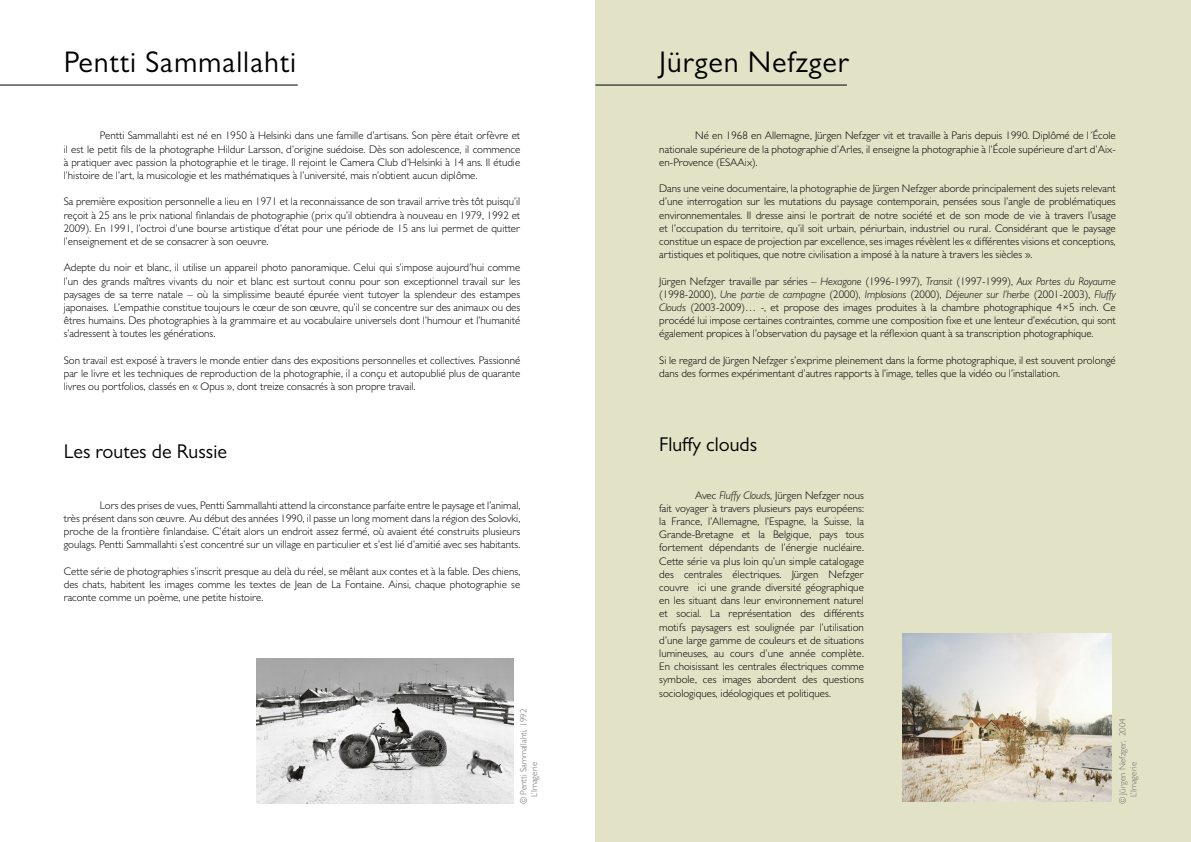
<style>
.page{position:relative;width:1191px;height:842px;background:#fff}
.page>*{position:absolute;margin:0;border:0;box-sizing:border-box;transform-origin:0 0}
.t1{font:30px "Gill Sans";letter-spacing:.03em;color:#000}
.t2{font:20px "Gill Sans";color:#000}
.t3{font:300 11px/13.2px "Gill Sans";color:#000;text-align:justify}
.t4{font:300 9px/10.8px "Gill Sans";color:#706f6f}
.s1{font-style:italic}
</style>
<div class="page">
<hr style="left:0;top:85px;width:298px;height:1px;background:#000">
<img style="left:257px;top:659px;width:256px;height:145px">
<div style="left:595px;top:0;width:596px;height:842px;background:#e2e3c6"></div>
<hr style="left:595px;top:85px;width:252px;height:1px;background:#000">
<img style="left:902px;top:634px;width:209px;height:167px">
<h1 class="t1" style="left:64px;top:45px;width:234px">Pentti Sammallahti</h1>
<p class="t3" style="left:64px;top:129px;width:458px;text-indent:36px">Pentti Sammallahti est né en 1950 à Helsinki dans une famille d’artisans. Son père était orfèvre et il est le petit fils de la photographe Hildur Larsson, d’origine suédoise. Dès son adolescence, il commence à pratiquer avec passion la photographie et le tirage. Il rejoint le Camera Club d’Helsinki à 14 ans. Il étudie l’histoire de l’art, la musicologie et les mathématiques à l’université, mais n’obtient aucun diplôme.</p>
<p class="t3" style="left:64px;top:195px;width:458px">Sa première exposition personnelle a lieu en 1971 et la reconnaissance de son travail arrive très tôt puisqu’il reçoit à 25 ans le prix national finlandais de photographie (prix qu’il obtiendra à nouveau en 1979, 1992 et 2009). En 1991, l’octroi d’une bourse artistique d’état pour une période de 15 ans lui permet de quitter l’enseignement et de se consacrer à son oeuvre.</p>
<p class="t3" style="left:64px;top:261px;width:458px">Adepte du noir et blanc, il utilise un appareil photo panoramique. Celui qui s’impose aujourd’hui comme l’un des grands maîtres vivants du noir et blanc est surtout connu pour son exceptionnel travail sur les paysages de sa terre natale – où la simplissime beauté épurée vient tutoyer la splendeur des estampes japonaises. L’empathie constitue toujours le cœur de son œuvre, qu’il se concentre sur des animaux ou des êtres humains. Des photographies à la grammaire et au vocabulaire universels dont l’humour et l’humanité s’adressent à toutes les générations.</p>
<p class="t3" style="left:64px;top:353px;width:458px">Son travail est exposé à travers le monde entier dans des expositions personnelles et collectives. Passionné par le livre et les techniques de reproduction de la photographie, il a conçu et autopublié plus de quarante livres ou portfolios, classés en « Opus », dont treize consacrés à son propre travail.</p>
<h2 class="t2" style="left:64px;top:440px;width:165px">Les routes de Russie</h2>
<p class="t3" style="left:64px;top:498px;width:458px;text-indent:36px">Lors des prises de vues, Pentti Sammallahti attend la circonstance parfaite entre le paysage et l’animal, très présent dans son œuvre. Au début des années 1990, il passe un long moment dans la région des Solovki, proche de la frontière finlandaise. C’était alors un endroit assez fermé, où avaient été construits plusieurs goulags. Pentti Sammallahti s’est concentré sur un village en particulier et s’est lié d’amitié avec ses habitants.</p>
<p class="t3" style="left:64px;top:564px;width:458px">Cette série de photographies s’inscrit presque au delà du réel, se mêlant aux contes et à la fable. Des chiens, des chats, habitent les images comme les textes de Jean de La Fontaine. Ainsi, chaque photographie se raconte comme un poème, une petite histoire.</p>
<p class="t4" style="left:518px;top:797px;width:90px;text-indent:-7px;rotate:-90deg">© Pentti Sammallahti, 1992<br>L’Imagerie</p>
<h1 class="t1" style="left:659px;top:45px;width:191px">Jürgen Nefzger</h1>
<p class="t3" style="left:659px;top:129px;width:458px;text-indent:36px">Né en 1968 en Allemagne, Jürgen Nefzger vit et travaille à Paris depuis 1990. Diplômé de l´École nationale supérieure de la photographie d’Arles, il enseigne la photographie à l’École supérieure d’art d’Aix&shy;en-Provence (ESAAix).</p>
<p class="t3" style="left:659px;top:182px;width:458px">Dans une veine documentaire, la photographie de Jürgen Nefzger aborde principalement des sujets relevant d’une interrogation sur les mutations du paysage contemporain, pensées sous l’angle de problématiques environnementales. Il dresse ainsi le portrait de notre société et de son mode de vie à travers l’usage et l’occupation du territoire, qu’il soit urbain, périurbain, industriel ou rural. Considérant que le paysage constitue un espace de projection par excellence, ses images révèlent les « différentes visions et conceptions, artistiques et politiques, que notre civilisation a imposé à la nature à travers les siècles ».</p>
<p class="t3" style="left:659px;top:274px;width:458px">Jürgen Nefzger travaille par séries – <span class="s1">Hexagone</span> (1996-1997), <span class="s1">Transit</span> (1997-1999), <span class="s1">Aux Portes du Royaume </span>(1998-2000), <span class="s1">Une partie de campagne</span> (2000), <span class="s1">Implosions</span> (2000), <span class="s1">Déjeuner sur l’herbe</span> (2001-2003), <span class="s1">Fluffy Clouds</span> (2003-2009)… -, et propose des images produites à la chambre photographique 4×5 inch. Ce procédé lui impose certaines contraintes, comme une composition fixe et une lenteur d’exécution, qui sont également propices à l’observation du paysage et la réflexion quant à sa transcription photographique.</p>
<p class="t3" style="left:659px;top:353px;width:458px">Si le regard de Jürgen Nefzger s’exprime pleinement dans la forme photographique, il est souvent prolongé dans des formes expérimentant d’autres rapports à l’image, telles que la vidéo ou l’installation.</p>
<h2 class="t2" style="left:659px;top:433px;width:100px">Fluffy clouds</h2>
<p class="t3" style="left:659px;top:488px;width:206px;text-indent:36px">Avec <span class="s1">Fluffy Clouds</span>, Jürgen Nefzger nous fait voyager à travers plusieurs pays européens: la France, l’Allemagne, l’Espagne, la Suisse, la Grande-Bretagne et la Belgique, pays tous fortement dépendants de l’énergie nucléaire.<br>Cette série va plus loin qu’un simple catalogage des centrales électriques. Jürgen Nefzger couvre ici une grande diversité géographique en les situant dans leur environnement naturel et social. La représentation des différents motifs paysagers est soulignée par l’utilisation d’une large gamme de couleurs et de situations lumineuses, au cours d’une année complète.<br>En choisissant les centrales électriques comme symbole, ces images abordent des questions sociologiques, idéologiques et politiques.</p>
<p class="t4" style="left:1117px;top:797px;width:80px;text-indent:-7px;rotate:-90deg">© Jürgen Nefzger, 2004<br>L’Imagerie</p>
</div>
